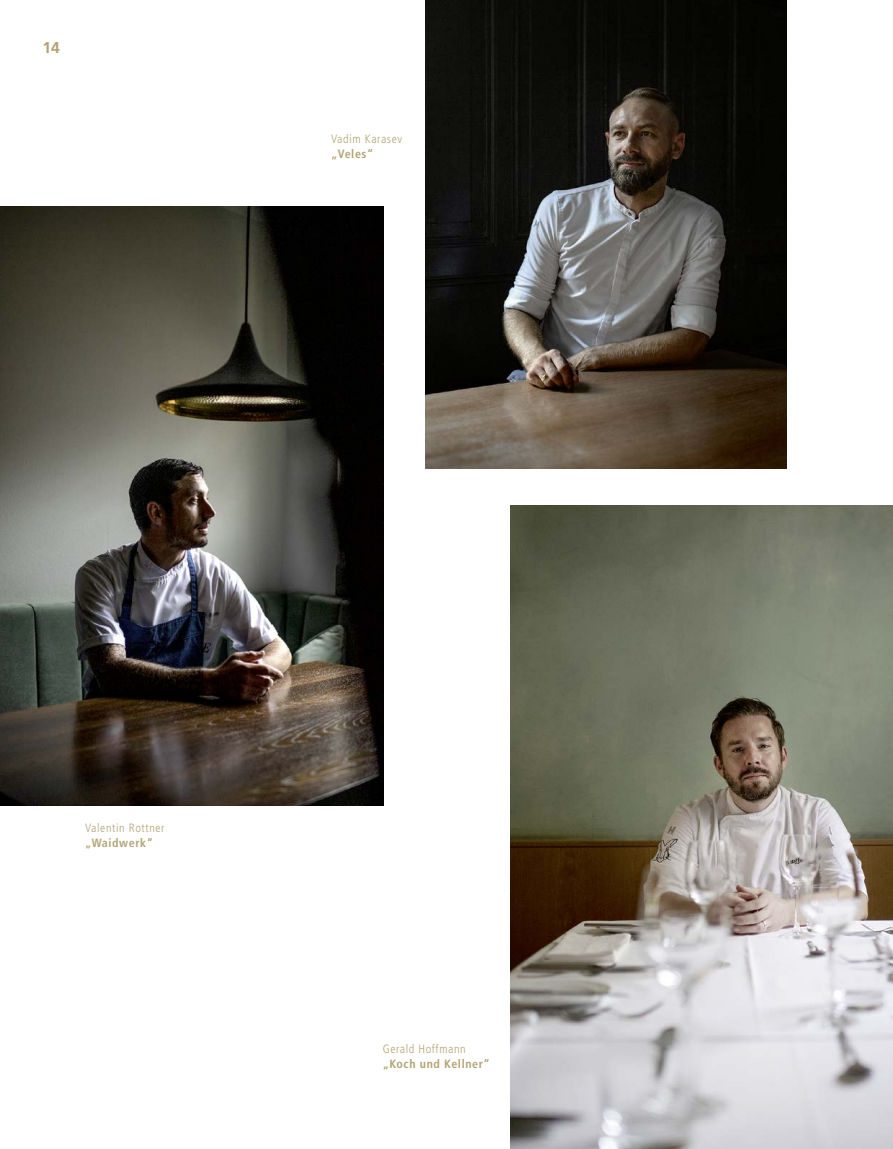
<style>
.page{position:relative;width:893px;height:1149px;background:#fff}
.page>*{position:absolute;margin:0;border:0;box-sizing:border-box;transform-origin:0 0}
.t1{font:700 15.75px "Frutiger LT Std";color:#b1a373}
.t2{font:300 condensed 12px "Frutiger LT Std";letter-spacing:.05em;color:#b1a373}
.t3{font:700 condensed 12px "Frutiger LT Std";letter-spacing:.05em;color:#b1a373}
</style>
<div class="page">
<img style="left:0;top:206px;width:384px;height:599px">
<img style="left:510px;top:506px;width:383px;height:642px">
<img style="left:425px;top:0;width:362px;height:468px">
<h1 class="t1" style="left:43px;top:38px;width:19px">14</h1>
<p class="t2" style="left:331px;top:132px;width:73px">Vadim Karasev</p>
<p class="t3" style="left:331px;top:146px;width:44px">„Veles“</p>
<p class="t2" style="left:85px;top:820px;width:81px">Valentin Rottner</p>
<p class="t3" style="left:85px;top:835px;width:69px">„Waidwerk“</p>
<p class="t2" style="left:383px;top:1041px;width:85px">Gerald Hoffmann</p>
<p class="t3" style="left:383px;top:1056px;width:109px">„Koch und Kellner“</p>
</div>
